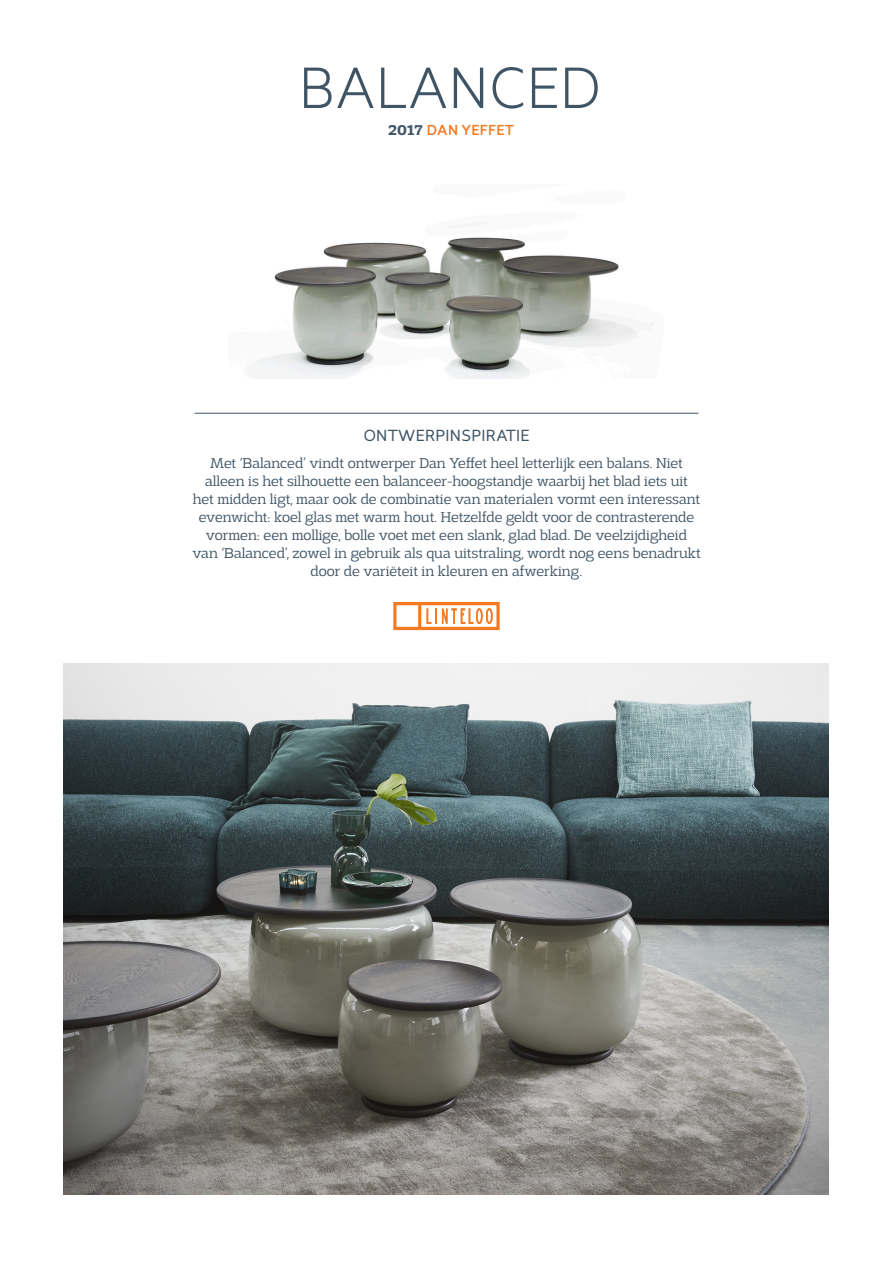
<style>
.page{position:relative;width:893px;height:1263px;background:#fff}
.page>*{position:absolute;margin:0;border:0;box-sizing:border-box;transform-origin:0 0}
.t1{font:300 54px "Revisal";letter-spacing:.02em;color:#3f5465}
.t2{font:300 15px/18px "Adria Slab";color:#3f5465;text-align:center}
.t3{font:15px "Revisal";letter-spacing:.02em;color:#3f5465}
.t4{font:500 13.5px "Revisal";letter-spacing:.02em;color:#f47921}
.s1{font-family:"Adria Slab";font-weight:700;font-size:15px;color:#3f5465}
</style>
<div class="page">
<svg style="left:393px;top:602px;width:107px;height:28px"></svg>
<hr style="left:195px;top:413px;width:503px;height:1px;background:#3f5465">
<img style="left:63px;top:663px;width:765px;height:531px">
<img style="left:251px;top:237px;width:386px;height:141px">
<p class="t1" style="left:299px;top:51px;width:304px">BALANCED</p>
<p class="t4" style="left:388px;top:121px;width:128px"><span class="s1">2017</span> DAN YEFFET</p>
<p class="t3" style="left:364px;top:425px;width:167px">ONTWERPINSPIRATIE</p>
<p class="t2" style="left:192px;top:454px;width:510px">Met ‘Balanced’ vindt ontwerper Dan Yeffet heel letterlijk een balans. Niet alleen is het silhouette een balanceer-hoogstandje waarbij het blad iets uit<br>het midden ligt, maar ook de combinatie van materialen vormt een interessant evenwicht: koel glas met warm hout. Hetzelfde geldt voor de contrasterende vormen: een mollige, bolle voet met een slank, glad blad. De veelzijdigheid van ‘Balanced’, zowel in gebruik als qua uitstraling, wordt nog eens benadrukt door de variëteit in kleuren en afwerking.</p>
</div>
